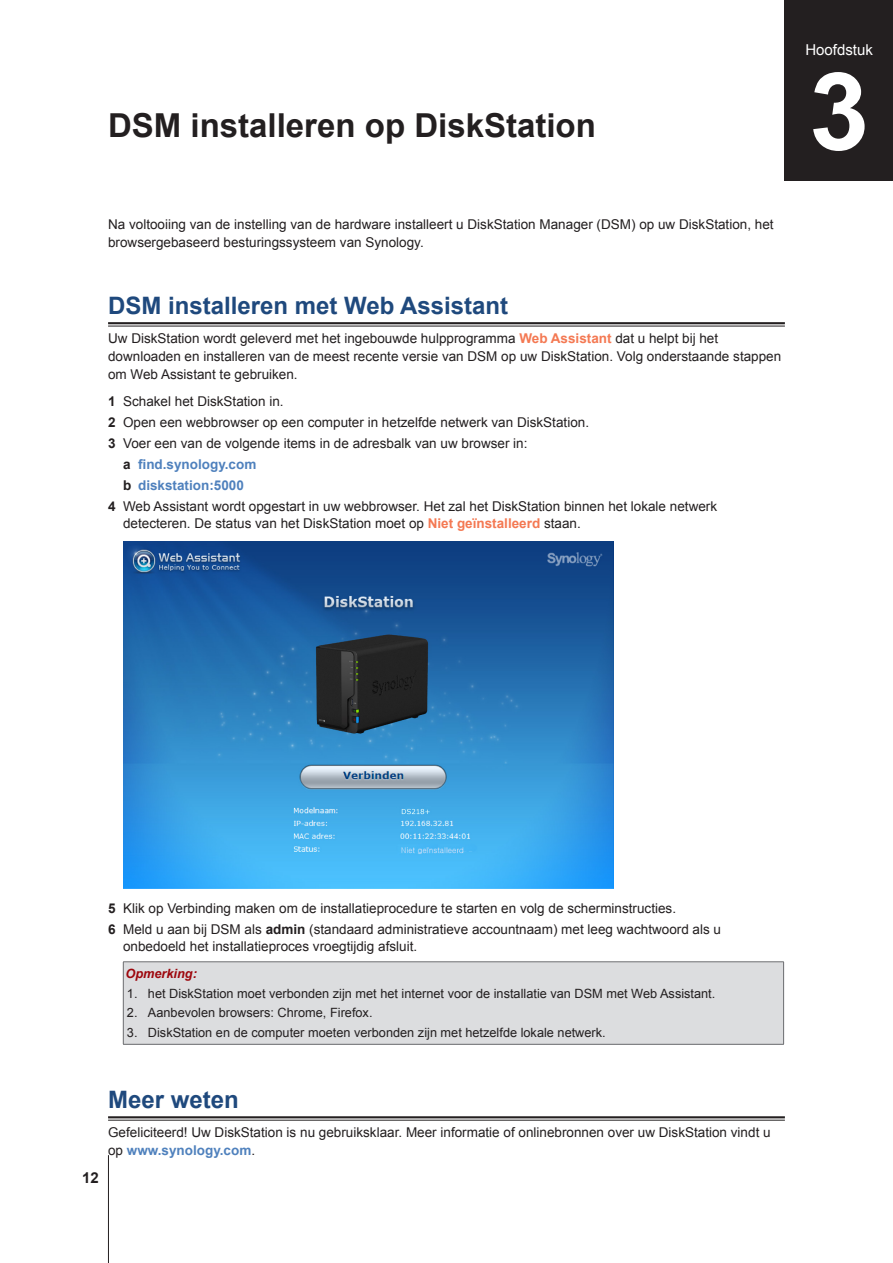
<style>
.page{position:relative;width:893px;height:1263px;background:#fff}
.page>*{position:absolute;margin:0;border:0;box-sizing:border-box;transform-origin:0 0}
.ChapterNum{font:700 108px "Arial";color:#fff}
.H1-ChapterTitle{font:700 33px "Arial";color:#231f20}
.H2-underline{font:700 24px "Arial";color:#1f497d}
.Chapter-center{font:15px "Arial";color:#fff}
.PageNumber-sidebar{font:700 15px "Arial";color:#231f20}
.Body-sidebar{font:13.5px/18px "Arial";color:#231f20}
.t1{font:700 13.5px "Arial";color:#4f81bd}
.t2{font:12.75px "Arial";color:#231f20}
.Warning-sidebar{font:italic 700 12.75px "Arial";color:#9d070d}
.s1{font-weight:700;color:#f47953}
.s2{font-weight:700}
.s3{color:#231f20}
.s4{font-weight:700;color:#4f81bd}
</style>
<div class="page">
<hr style="left:108px;top:322px;width:677px;height:2px;background:#231f20">
<hr style="left:108px;top:326px;width:677px;height:1px;background:#231f20">
<hr style="left:108px;top:1116px;width:677px;height:2px;background:#231f20">
<hr style="left:108px;top:1120px;width:677px;height:1px;background:#231f20">
<img style="left:123px;top:541px;width:491px;height:348px">
<div style="left:123px;top:962px;width:661px;height:82px;background:#dcdddf"></div>
<hr style="left:123px;top:962px;width:1px;height:82px;background:#6c6d70">
<hr style="left:783px;top:962px;width:1px;height:82px;background:#6c6d70">
<hr style="left:123px;top:961px;width:661px;height:1px;background:#6c6d70">
<hr style="left:123px;top:1044px;width:661px;height:1px;background:#6c6d70">
<div style="left:785px;top:0;width:108px;height:180px;background:#231f20"></div>
<hr style="left:108px;top:1155px;width:1px;height:108px;background:#231f20">
<p class="H1-ChapterTitle" style="left:108px;top:104px;width:489px">DSM installeren op DiskStation</p>
<p class="Chapter-center" style="left:805px;top:40px;width:69px">Hoofdstuk</p>
<p class="ChapterNum" style="left:809px;top:40px;width:62px">3</p>
<p class="Body-sidebar" style="left:108px;top:215px;width:667px">Na voltooiing van de instelling van de hardware installeert u DiskStation Manager (DSM) op uw DiskStation, het browsergebaseerd besturingssysteem van Synology.</p>
<p class="H2-underline" style="left:108px;top:290px;width:402px">DSM installeren met Web Assistant</p>
<p class="Body-sidebar" style="left:108px;top:329px;width:675px">Uw DiskStation wordt geleverd met het ingebouwde hulpprogramma <span class="s1">Web Assistant</span> dat u helpt bij het downloaden en installeren van de meest recente versie van DSM op uw DiskStation. Volg onderstaande stappen om Web Assistant te gebruiken.</p>
<p class="Body-sidebar" style="left:108px;top:392px;width:177px"><span class="s2">1</span> Schakel het DiskStation in.</p>
<p class="Body-sidebar" style="left:108px;top:413px;width:482px"><span class="s2">2</span> Open een webbrowser op een computer in hetzelfde netwerk van DiskStation.</p>
<p class="Body-sidebar" style="left:108px;top:434px;width:421px"><span class="s2">3</span> Voer een van de volgende items in de adresbalk van uw browser in:</p>
<p class="t1" style="left:123px;top:455px;width:135px"><span class="s3">a</span> find.synology.com</p>
<p class="t1" style="left:123px;top:476px;width:122px"><span class="s3">b</span> diskstation:5000</p>
<p class="Body-sidebar" style="left:123px;top:498px;width:596px;line-height:16.5px;text-indent:-15px"><span class="s2">4</span> Web Assistant wordt opgestart in uw webbrowser. Het zal het DiskStation binnen het lokale netwerk detecteren. De status van het DiskStation moet op <span class="s1">Niet geïnstalleerd</span> staan.</p>
<p class="Body-sidebar" style="left:108px;top:900px;width:569px"><span class="s2">5</span> Klik op Verbinding maken om de installatieprocedure te starten en volg de scherminstructies.</p>
<p class="Body-sidebar" style="left:123px;top:921px;width:599px;line-height:16.5px;text-indent:-15px"><span class="s2">6</span> Meld u aan bij DSM als <span class="s2">admin</span> (standaard administratieve accountnaam) met leeg wachtwoord als u onbedoeld het installatieproces vroegtijdig afsluit.</p>
<p class="Warning-sidebar" style="left:125px;top:965px;width:73px">Opmerking:</p>
<p class="t2" style="left:127px;top:985px;width:590px">1. het DiskStation moet verbonden zijn met het internet voor de installatie van DSM met Web Assistant.</p>
<p class="t2" style="left:127px;top:1004px;width:247px">2. Aanbevolen browsers: Chrome, Firefox.</p>
<p class="t2" style="left:127px;top:1024px;width:480px">3. DiskStation en de computer moeten verbonden zijn met hetzelfde lokale netwerk.</p>
<p class="PageNumber-sidebar" style="left:82px;top:1168px;width:18px">12</p>
<p class="H2-underline" style="left:108px;top:1084px;width:132px">Meer weten</p>
<p class="Body-sidebar" style="left:108px;top:1123px;width:664px">Gefeliciteerd! Uw DiskStation is nu gebruiksklaar. Meer informatie of onlinebronnen over uw DiskStation vindt u op <span class="s4">www.synology.com</span>.</p>
</div>
